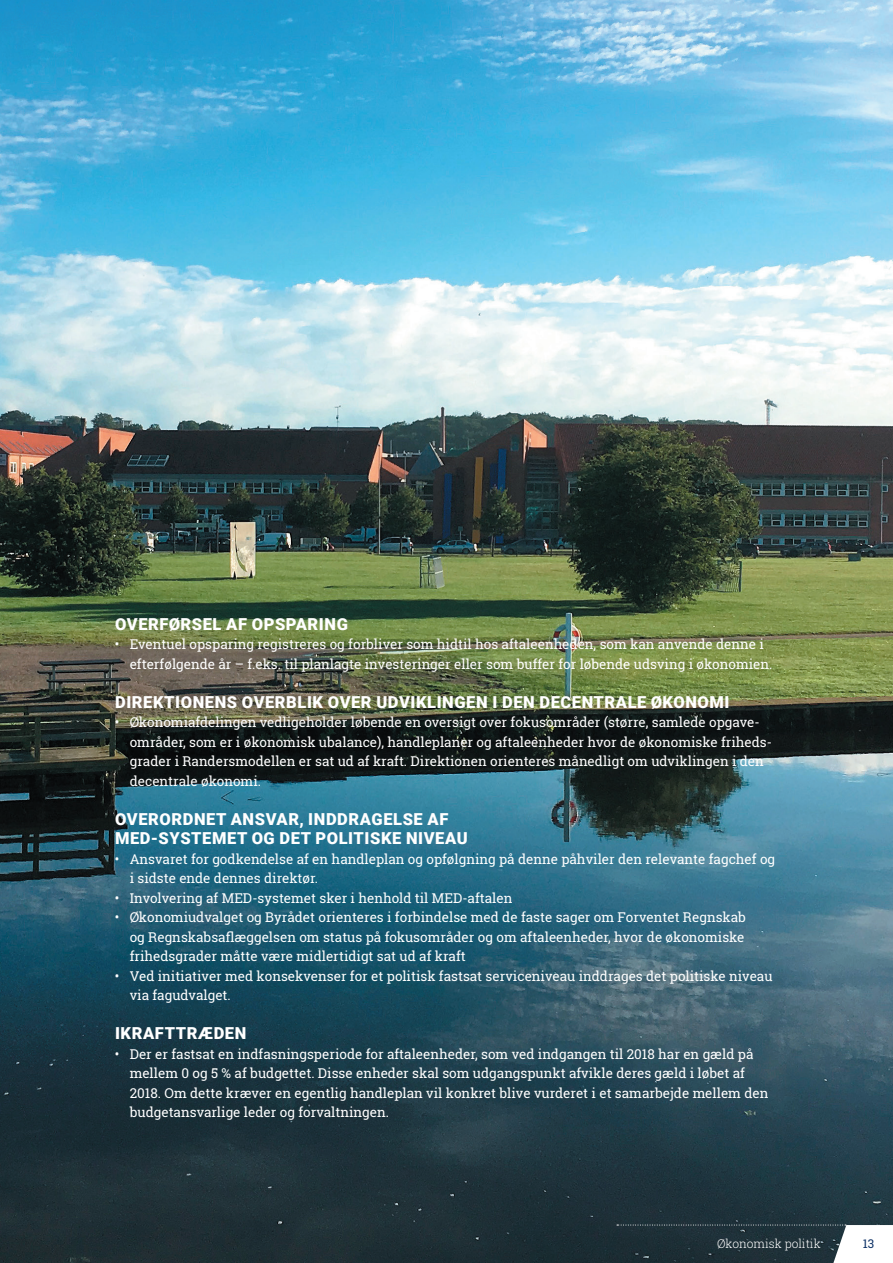
<style>
.page{position:relative;width:893px;height:1263px;background:#fff}
.page>*{position:absolute;margin:0;border:0;box-sizing:border-box;transform-origin:0 0}
.t1{font:900 16.5px/19.5px "Roboto";letter-spacing:.035em;color:#fff}
.t2{font:13.5px/19.5px "Roboto Slab";color:#fff}
.t3{font:300 12px "Roboto Slab";color:#fff}
.t4{font:12px "Roboto Slab";color:#0d3166}
</style>
<div class="page">
<img style="left:0;top:0;width:893px;height:1263px">
<svg style="left:617px;top:1225px;width:276px;height:38px"></svg>
<p class="t1" style="left:115px;top:613px;width:234px">OVERFØRSEL AF OPSPARING</p>
<p class="t2" style="left:130px;top:634px;width:644px;text-indent:-15px">• Eventuel opsparing registreres og forbliver som hidtil hos aftaleenheden, som kan anvende denne i efterfølgende år – f.eks. til planlagte investeringer eller som buffer for løbende udsving i økonomien.</p>
<p class="t1" style="left:115px;top:691px;width:616px">DIREKTIONENS OVERBLIK OVER UDVIKLINGEN I DEN DECENTRALE ØKONOMI</p>
<p class="t2" style="left:130px;top:712px;width:644px;text-indent:-15px">• Økonomiafdelingen vedligeholder løbende en oversigt over fokusområder (større, samlede opgave&shy;områder, som er i økonomisk ubalance), handleplaner og aftaleenheder hvor de økonomiske friheds&shy;grader i Randersmodellen er sat ud af kraft. Direktionen orienteres månedligt om udviklingen i den decentrale økonomi.</p>
<p class="t1" style="left:115px;top:808px;width:354px">OVERORDNET ANSVAR, INDDRAGELSE AF<br>MED-SYSTEMET OG DET POLITISKE NIVEAU</p>
<p class="t2" style="left:130px;top:849px;width:647px;text-indent:-15px">• Ansvaret for godkendelse af en handleplan og opfølgning på denne påhviler den relevante fagchef og i sidste ende dennes direktør.</p>
<p class="t2" style="left:115px;top:888px;width:399px">• Involvering af MED-systemet sker i henhold til MED-aftalen</p>
<p class="t2" style="left:130px;top:907px;width:618px;text-align:justify;text-indent:-15px">• Økonomiudvalget og Byrådet orienteres i forbindelse med de faste sager om Forventet Regnskab og Regnskabsaflæggelsen om status på fokusområder og om aftaleenheder, hvor de økonomiske frihedsgrader måtte være midlertidigt sat ud af kraft</p>
<p class="t2" style="left:130px;top:966px;width:644px;text-indent:-15px">• Ved initiativer med konsekvenser for et politisk fastsat serviceniveau inddrages det politiske niveau via fagudvalget.</p>
<p class="t1" style="left:115px;top:1023px;width:133px">IKRAFTTRÆDEN</p>
<p class="t2" style="left:130px;top:1044px;width:640px;text-indent:-15px">• Der er fastsat en indfasningsperiode for aftaleenheder, som ved indgangen til 2018 har en gæld på mellem 0 og 5 % af budgettet. Disse enheder skal som udgangspunkt afvikle deres gæld i løbet af 2018. Om dette kræver en egentlig handleplan vil konkret blive vurderet i et samarbejde mellem den budgetansvarlige leder og forvaltningen.</p>
<p class="t3" style="left:717px;top:1236px;width:105px">Økonomisk politik</p>
<p class="t4" style="left:863px;top:1236px;width:13px">13</p>
</div>
